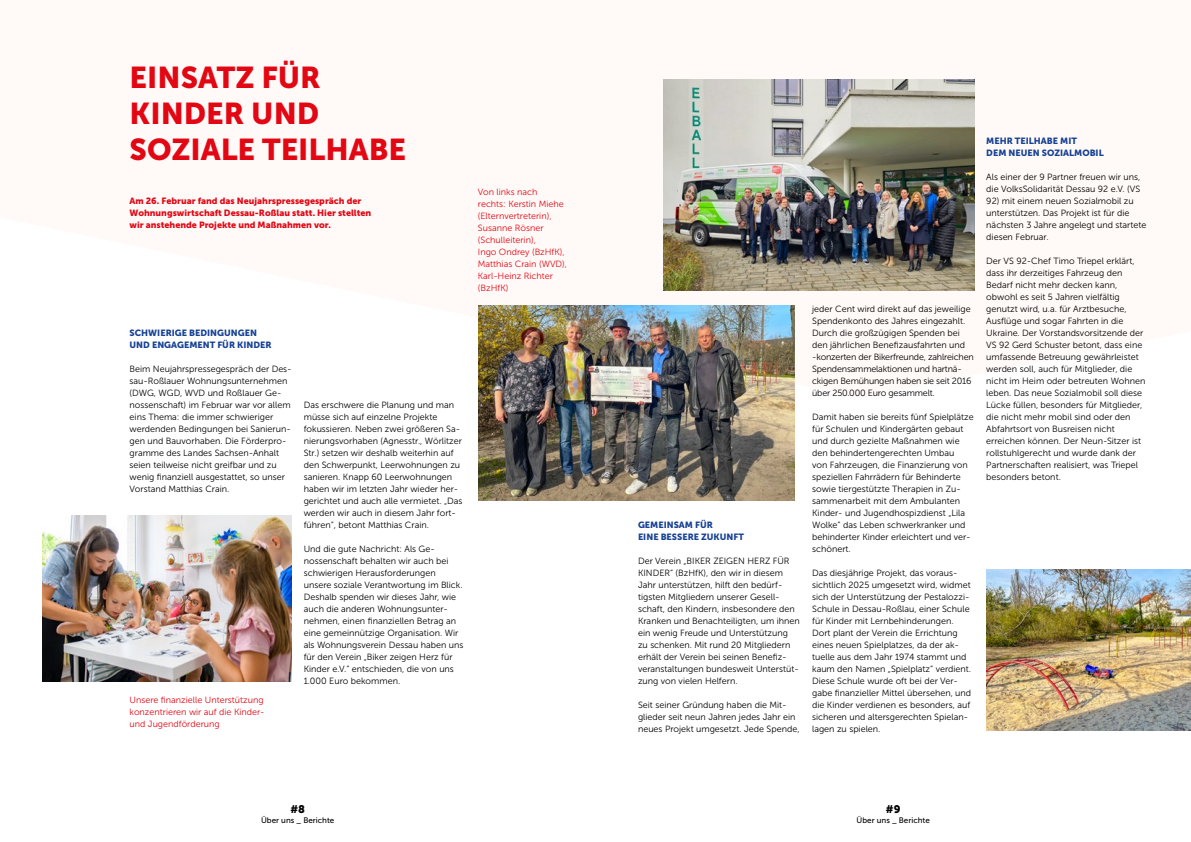
<style>
.page{position:relative;width:1191px;height:842px;background:#fff}
.page>*{position:absolute;margin:0;border:0;box-sizing:border-box;transform-origin:0 0}
.t1{font:30px/36px "Museo Sans 900";color:#e30613}
.t2{font:11px "Museo Sans 900";color:#000}
.t3{font:9px/12px "Museo Sans 300";color:#000}
.t4{font:9px/12px "Museo Sans 300";color:#e30613}
.t5{font:9px/12px "Museo Sans 900";color:#e30613}
.t6{font:9px/12px "Museo Sans 900";color:#164194}
.t7{font:8px "Museo Sans 500";color:#000}
</style>
<div class="page">
<img style="left:43px;top:516px;width:249px;height:166px">
<img style="left:986px;top:570px;width:205px;height:160px">
<img style="left:478px;top:305px;width:316px;height:196px">
<img style="left:663px;top:80px;width:311px;height:211px">
<h1 class="t1" style="left:130px;top:59px;width:278px">EINSATZ FÜR<br>KINDER UND<br>SOZIALE TEILHABE</h1>
<p class="t5" style="left:130px;top:195px;width:243px">Am 26. Februar fand das Neujahrspressegespräch der<br>Wohnungswirtschaft Dessau-Roßlau statt. Hier stellten wir anstehende Projekte und Maßnahmen vor.</p>
<p class="t4" style="left:478px;top:186px;width:91px">Von links nach rechts: Kerstin Miehe (Elternvertreterin),<br>Susanne Rösner (Schulleiterin),<br>Ingo Ondrey (BzHfK),<br>Matthias Crain (WVD),<br>Karl-Heinz Richter (BzHfK)</p>
<p class="t6" style="left:130px;top:327px;width:144px">SCHWIERIGE BEDINGUNGEN<br>UND ENGAGEMENT FÜR KINDER</p>
<p class="t3" style="left:130px;top:363px;width:164px">Beim Neujahrspressegespräch der Des&shy;sau-Roßlauer Wohnungsunternehmen (DWG, WGD, WVD und Roßlauer Ge&shy;nossenschaft) im Februar war vor allem eins Thema: die immer schwieriger werdenden Bedingungen bei Sanierun&shy;gen und Bauvorhaben. Die Förderpro&shy;gramme des Landes Sachsen-Anhalt seien teilweise nicht greifbar und zu wenig finanziell ausgestattet, so unser Vorstand Matthias Crain.</p>
<p class="t4" style="left:130px;top:694px;width:136px;text-align:justify">Unsere finanzielle Unterstützung konzentrieren wir auf die Kinder&shy;und Jugendförderung</p>
<p class="t3" style="left:304px;top:399px;width:160px">Das erschwere die Planung und man müsse sich auf einzelne Projekte fokussieren. Neben zwei größeren Sa&shy;nierungsvorhaben (Agnesstr., Wörlitzer Str.) setzen wir deshalb weiterhin auf den Schwerpunkt, Leerwohnungen zu sanieren. Knapp 60 Leerwohnungen haben wir im letzten Jahr wieder her&shy;gerichtet und auch alle vermietet. „Das werden wir auch in diesem Jahr fort&shy;führen“, betont Matthias Crain.</p>
<p class="t3" style="left:304px;top:543px;width:161px">Und die gute Nachricht: Als Ge&shy;nossenschaft behalten wir auch bei schwierigen Herausforderungen unsere soziale Verantwortung im Blick.<br>Deshalb spenden wir dieses Jahr, wie auch die anderen Wohnungsunter&shy;nehmen, einen finanziellen Betrag an eine gemeinnützige Organisation. Wir als Wohnungsverein Dessau haben uns für den Verein „Biker zeigen Herz für Kinder e.V.“ entschieden, die von uns 1.000 Euro bekommen.</p>
<p class="t2" style="left:290px;top:803px;width:16px">#8</p>
<p class="t7" style="left:261px;top:816px;width:75px">Über uns _ Berichte</p>
<p class="t6" style="left:638px;top:519px;width:107px">GEMEINSAM FÜR<br>EINE BESSERE ZUKUNFT</p>
<p class="t3" style="left:638px;top:555px;width:163px">Der Verein „BIKER ZEIGEN HERZ FÜR KINDER“ (BzHfK), den wir in diesem Jahr unterstützen, hilft den bedürf&shy;tigsten Mitgliedern unserer Gesell&shy;schaft, den Kindern, insbesondere den Kranken und Benachteiligten, um ihnen ein wenig Freude und Unterstützung zu schenken. Mit rund 20 Mitgliedern erhält der Verein bei seinen Benefiz&shy;veranstaltungen bundesweit Unterstüt&shy;zung von vielen Helfern.</p>
<p class="t3" style="left:638px;top:699px;width:163px">Seit seiner Gründung haben die Mit&shy;glieder seit neun Jahren jedes Jahr ein neues Projekt umgesetzt. Jede Spende,</p>
<p class="t3" style="left:812px;top:303px;width:163px">jeder Cent wird direkt auf das jeweilige Spendenkonto des Jahres eingezahlt.<br>Durch die großzügigen Spenden bei den jährlichen Benefizausfahrten und -konzerten der Bikerfreunde, zahlreichen Spendensammelaktionen und hartnä&shy;ckigen Bemühungen haben sie seit 2016 über 250.000 Euro gesammelt.</p>
<p class="t3" style="left:812px;top:411px;width:163px">Damit haben sie bereits fünf Spielplätze für Schulen und Kindergärten gebaut und durch gezielte Maßnahmen wie den behindertengerechten Umbau<br>von Fahrzeugen, die Finanzierung von speziellen Fahrrädern für Behinderte sowie tiergestützte Therapien in Zu&shy;sammenarbeit mit dem Ambulanten Kinder- und Jugendhospizdienst „Lila Wolke“ das Leben schwerkranker und behinderter Kinder erleichtert und ver&shy;schönert.</p>
<p class="t3" style="left:812px;top:567px;width:160px">Das diesjährige Projekt, das voraus&shy;sichtlich 2025 umgesetzt wird, widmet sich der Unterstützung der Pestalozzi-Schule in Dessau-Roßlau, einer Schule für Kinder mit Lernbehinderungen.<br>Dort plant der Verein die Errichtung eines neuen Spielplatzes, da der ak&shy;tuelle aus dem Jahr 1974 stammt und kaum den Namen „Spielplatz“ verdient.<br>Diese Schule wurde oft bei der Ver&shy;gabe finanzieller Mittel übersehen, und die Kinder verdienen es besonders, auf sicheren und altersgerechten Spielan&shy;lagen zu spielen.</p>
<p class="t6" style="left:986px;top:135px;width:119px">MEHR TEILHABE MIT<br>DEM NEUEN SOZIALMOBIL</p>
<p class="t3" style="left:986px;top:171px;width:155px">Als einer der 9 Partner freuen wir uns, die VolksSolidarität Dessau 92 e.V. (VS</p>
<p class="t3" style="left:986px;top:195px;width:162px">92) mit einem neuen Sozialmobil zu unterstützen. Das Projekt ist für die nächsten 3 Jahre angelegt und startete diesen Februar.</p>
<p class="t3" style="left:986px;top:255px;width:161px">Der VS 92-Chef Timo Triepel erklärt, dass ihr derzeitiges Fahrzeug den Bedarf nicht mehr decken kann, obwohl es seit 5 Jahren vielfältig genutzt wird, u.a. für Arztbesuche, Ausflüge und sogar Fahrten in die Ukraine. Der Vorstandsvorsitzende der VS 92 Gerd Schuster betont, dass eine umfassende Betreuung gewährleistet werden soll, auch für Mitglieder, die nicht im Heim oder betreuten Wohnen leben. Das neue Sozialmobil soll diese Lücke füllen, besonders für Mitglieder, die nicht mehr mobil sind oder den Abfahrtsort von Busreisen nicht erreichen können. Der Neun-Sitzer ist rollstuhlgerecht und wurde dank der Partnerschaften realisiert, was Triepel besonders betont.</p>
<p class="t2" style="left:886px;top:803px;width:16px">#9</p>
<p class="t7" style="left:856px;top:816px;width:75px">Über uns _ Berichte</p>
</div>
